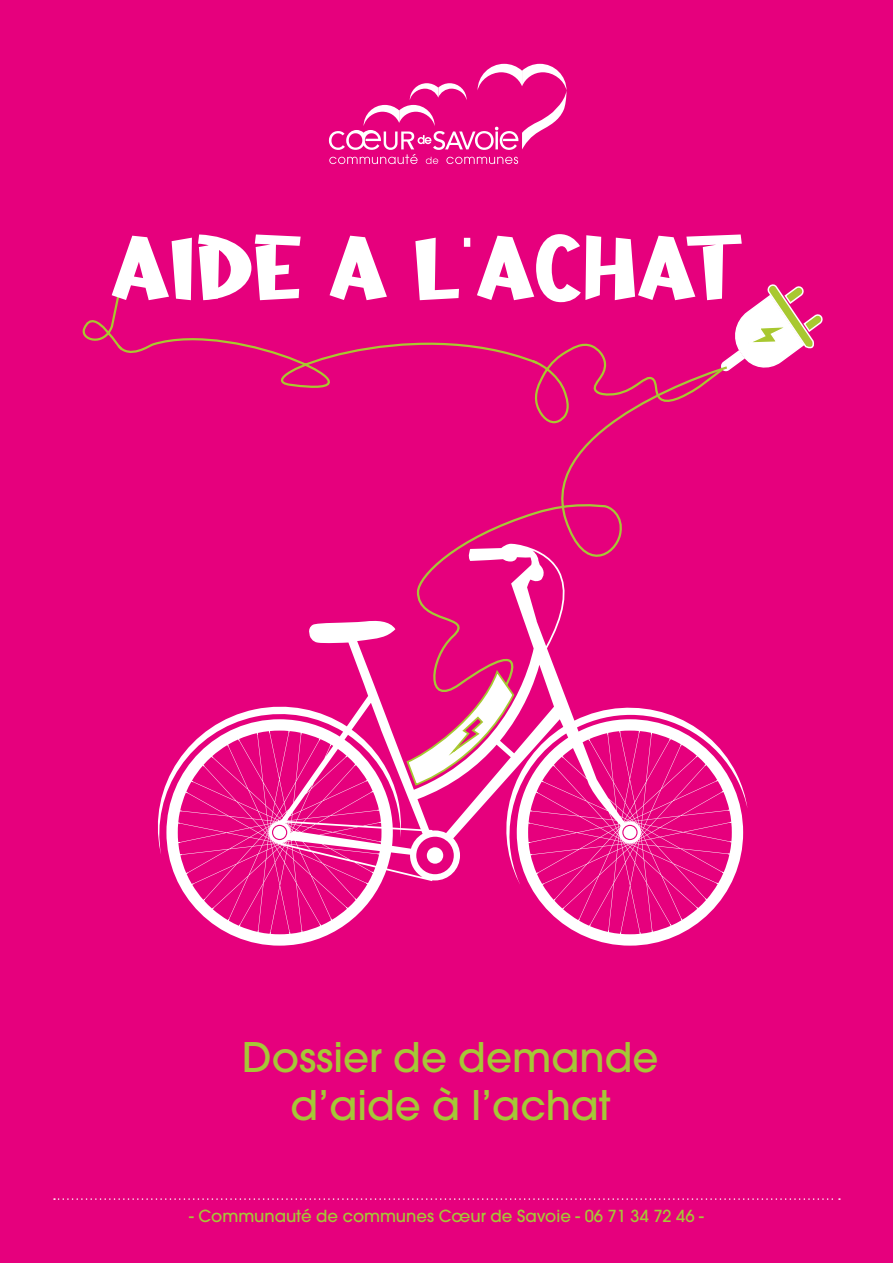
<style>
.page{position:relative;width:893px;height:1263px;background:#fff}
.page>*{position:absolute;margin:0;border:0;box-sizing:border-box;transform-origin:0 0}
.t1{font:85.95px "a Aha Wow";color:#fff}
.t2{font:500 40.5px/48.6px "Avant Garde";color:#a5c737;text-align:center}
.t3{font:500 16.5px "Avant Garde";color:#a5c737}
.s1{font-family:"Din Tape"}
</style>
<div class="page">
<div style="left:1px;top:1px;width:892px;height:1262px;background:#e6007d"></div>
<svg style="left:82px;top:284px;width:741px;height:104px"></svg>
<svg style="left:416px;top:365px;width:313px;height:179px"></svg>
<svg style="left:157px;top:544px;width:590px;height:402px"></svg>
<div style="left:623px;top:826px;width:13px;height:13px;background:#fff;border-radius:50%"></div>
<svg style="left:427px;top:847px;width:16px;height:17px"></svg>
<svg style="left:405px;top:668px;width:111px;height:117px"></svg>
<svg style="left:329px;top:64px;width:237px;height:100px"></svg>
<svg style="left:54px;top:1198px;width:786px;height:2px"></svg>
<h1 class="t1" style="left:111px;top:230px;width:634px">AIDE A L<span class="s1">’</span>ACHAT</h1>
<h2 class="t2" style="left:242px;top:1033px;width:418px">Dossier de demande d’aide à l’achat</h2>
<p class="t3" style="left:189px;top:1206px;width:516px">- Communauté de communes Cœur de Savoie - 06 71 34 72 46 -</p>
</div>
